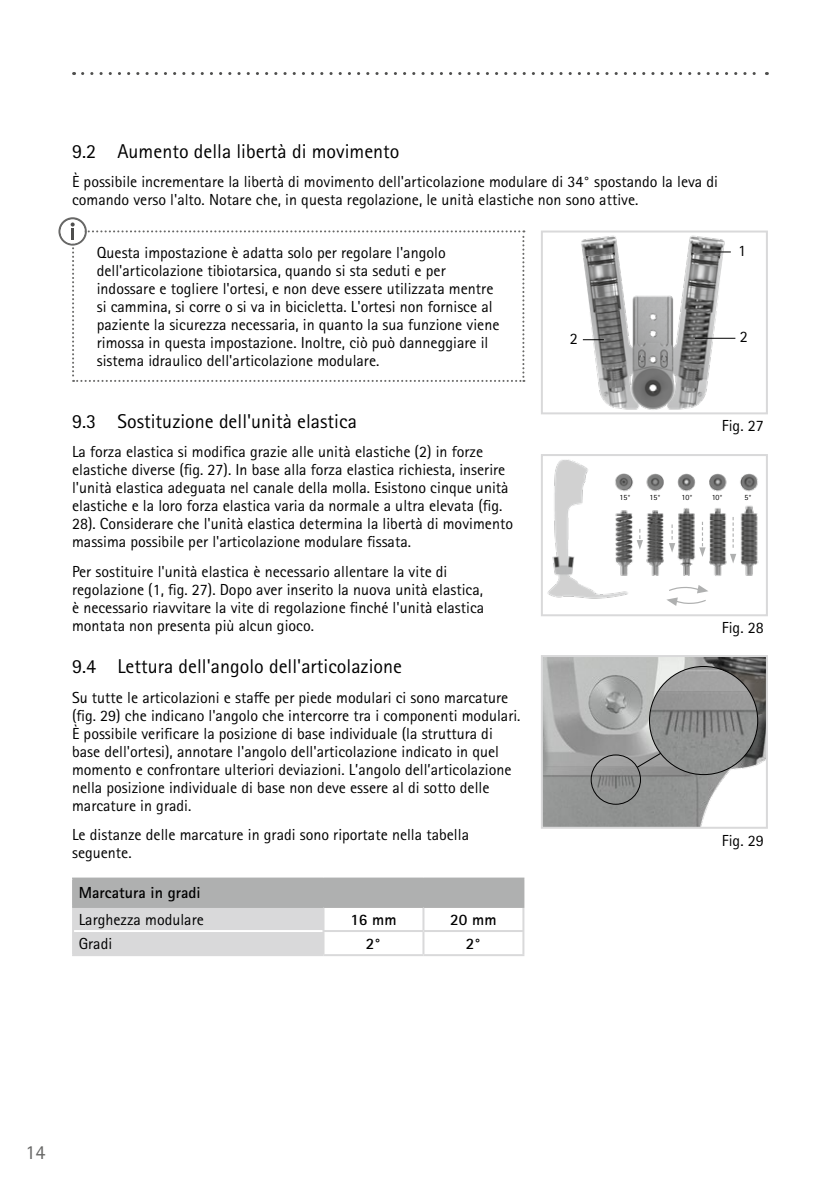
<style>
.page{position:relative;width:840px;height:1191px;background:#fff}
.page>*{position:absolute;margin:0;border:0;box-sizing:border-box;transform-origin:0 0}
.t1{font:20px "Rotis Sans Serif Pro";color:#000}
.t2{font:20px "Rotis Sans Serif Pro";color:#686867}
.t3{font:16px/18px "Rotis Sans Serif Pro";color:#000}
.t4{font:700 16px "Rotis Sans Serif Pro";color:#000}
.t5{font:8px "Rotis Sans Serif Pro";letter-spacing:-.02em;color:#000}
</style>
<div class="page">
<div style="left:73px;top:878px;width:450px;height:29px;background:#afb0b0"></div>
<div style="left:74px;top:908px;width:248px;height:46px;background:#d9d9da"></div>
<hr style="left:322px;top:930px;width:101px;height:2px;background:#d9d9da">
<hr style="left:423px;top:930px;width:101px;height:2px;background:#d9d9da">
<hr style="left:72px;top:908px;width:2px;height:23px;background:#d9d9da">
<hr style="left:522px;top:908px;width:2px;height:22px;background:#d9d9da">
<hr style="left:72px;top:931px;width:2px;height:23px;background:#d9d9da">
<hr style="left:522px;top:932px;width:2px;height:22px;background:#d9d9da">
<hr style="left:72px;top:954px;width:251px;height:2px;background:#d9d9da">
<hr style="left:323px;top:954px;width:100px;height:2px;background:#d9d9da">
<hr style="left:423px;top:954px;width:101px;height:2px;background:#d9d9da">
<hr style="left:74px;top:930px;width:248px;height:2px;background:#fff">
<hr style="left:72px;top:877px;width:251px;height:2px;background:#afb0b0">
<hr style="left:72px;top:879px;width:2px;height:27px;background:#afb0b0">
<hr style="left:323px;top:877px;width:100px;height:2px;background:#afb0b0">
<hr style="left:423px;top:877px;width:101px;height:2px;background:#afb0b0">
<hr style="left:72px;top:906px;width:251px;height:2px;background:#afb0b0">
<hr style="left:323px;top:906px;width:100px;height:2px;background:#afb0b0">
<hr style="left:423px;top:906px;width:101px;height:2px;background:#afb0b0">
<hr style="left:322px;top:908px;width:2px;height:22px;background:#d9d9da">
<hr style="left:422px;top:908px;width:2px;height:22px;background:#d9d9da">
<hr style="left:322px;top:932px;width:2px;height:22px;background:#d9d9da">
<hr style="left:422px;top:932px;width:2px;height:22px;background:#d9d9da">
<hr style="left:522px;top:879px;width:2px;height:27px;background:#afb0b0">
<svg style="left:58px;top:217px;width:466px;height:165px"></svg>
<svg style="left:82px;top:72px;width:685px;height:3px"></svg>
<img style="left:581px;top:235px;width:155px;height:175px">
<div style="left:540px;top:230px;width:227px;height:184px;border:2px solid #d9d9da"></div>
<svg style="left:702px;top:251px;width:28px;height:1px"></svg>
<hr style="left:694px;top:338px;width:41px;height:1px;background:#000">
<svg style="left:582px;top:339px;width:21px;height:1px"></svg>
<div style="left:540px;top:454px;width:227px;height:162px;border:2px solid #d9d9da"></div>
<svg style="left:666px;top:585px;width:42px;height:21px"></svg>
<img style="left:547px;top:459px;width:81px;height:140px">
<img style="left:609px;top:454px;width:153px;height:131px">
<svg style="left:636px;top:529px;width:6px;height:20px"></svg>
<svg style="left:668px;top:524px;width:7px;height:28px"></svg>
<svg style="left:699px;top:522px;width:6px;height:35px"></svg>
<svg style="left:729px;top:554px;width:6px;height:9px"></svg>
<svg style="left:732px;top:517px;width:1px;height:31px"></svg>
<div style="left:614px;top:495px;width:141px;height:8px;background:#fff"></div>
<img style="left:543px;top:658px;width:221px;height:167px">
<div style="left:540px;top:655px;width:227px;height:173px;border:2px solid #d9d9da"></div>
<div style="left:590px;top:754px;width:50px;height:50px;border:1px solid #000;border-radius:50%"></div>
<img style="left:649px;top:666px;width:108px;height:108px;border-radius:54px">
<svg style="left:635px;top:752px;width:27px;height:16px"></svg>
<p class="t1" style="left:72px;top:139px;width:329px">9.2 Aumento della libertà di movimento</p>
<p class="t3" style="left:72px;top:173px;width:647px">È possibile incrementare la libertà di movimento dell'articolazione modulare di 34° spostando la leva di comando verso l'alto. Notare che, in questa regolazione, le unità elastiche non sono attive.</p>
<p class="t3" style="left:97px;top:243px;width:404px">Questa impostazione è adatta solo per regolare l'angolo dell'articolazione tibiotarsica, quando si sta seduti e per indossare e togliere l'ortesi, e non deve essere utilizzata mentre si cammina, si corre o si va in bicicletta. L'ortesi non fornisce al paziente la sicurezza necessaria, in quanto la sua funzione viene rimossa in questa impostazione. Inoltre, ciò può danneggiare il sistema idraulico dell'articolazione modulare.</p>
<p class="t1" style="left:72px;top:409px;width:286px">9.3 Sostituzione dell'unità elastica</p>
<p class="t3" style="left:72px;top:443px;width:442px">La forza elastica si modifica grazie alle unità elastiche (2) in forze elastiche diverse (fig. 27). In base alla forza elastica richiesta, inserire l'unità elastica adeguata nel canale della molla. Esistono cinque unità elastiche e la loro forza elastica varia da normale a ultra elevata (fig.<br>28). Considerare che l'unità elastica determina la libertà di movimento massima possibile per l'articolazione modulare fissata.</p>
<p class="t3" style="left:72px;top:562px;width:413px">Per sostituire l'unità elastica è necessario allentare la vite di regolazione (1, fig. 27). Dopo aver inserito la nuova unità elastica, è necessario riavvitare la vite di regolazione finché l'unità elastica montata non presenta più alcun gioco.</p>
<p class="t1" style="left:72px;top:655px;width:331px">9.4 Lettura dell'angolo dell'articolazione</p>
<p class="t3" style="left:72px;top:688px;width:449px">Su tutte le articolazioni e staffe per piede modulari ci sono marcature (fig. 29) che indicano l'angolo che intercorre tra i componenti modulari.<br>È possibile verificare la posizione di base individuale (la struttura di base dell'ortesi), annotare l'angolo dell'articolazione indicato in quel momento e confrontare ulteriori deviazioni. L’angolo dell’articolazione nella posizione individuale di base non deve essere al di sotto delle marcature in gradi.</p>
<p class="t3" style="left:72px;top:826px;width:398px">Le distanze delle marcature in gradi sono riportate nella tabella seguente.</p>
<p class="t4" style="left:79px;top:882px;width:123px">Marcatura in gradi</p>
<p class="t3" style="left:79px;top:910px;width:126px">Larghezza modulare</p>
<p class="t4" style="left:350px;top:909px;width:48px">16 mm</p>
<p class="t4" style="left:450px;top:909px;width:48px">20 mm</p>
<p class="t3" style="left:79px;top:934px;width:35px">Gradi</p>
<p class="t4" style="left:366px;top:933px;width:16px">2°</p>
<p class="t4" style="left:465px;top:933px;width:16px">2°</p>
<p class="t3" style="left:737px;top:241px;width:9px">1</p>
<p class="t3" style="left:569px;top:329px;width:9px">2</p>
<p class="t3" style="left:739px;top:328px;width:9px">2</p>
<p class="t3" style="left:721px;top:417px;width:43px">Fig. 27</p>
<p class="t5" style="left:619px;top:493px;width:13px">15°</p>
<p class="t5" style="left:649px;top:493px;width:13px">15°</p>
<p class="t5" style="left:681px;top:493px;width:12px">10°</p>
<p class="t5" style="left:711px;top:493px;width:12px">10°</p>
<p class="t5" style="left:744px;top:493px;width:9px">5°</p>
<p class="t3" style="left:721px;top:619px;width:43px">Fig. 28</p>
<p class="t3" style="left:721px;top:831px;width:43px">Fig. 29</p>
<p class="t2" style="left:26px;top:1140px;width:22px">14</p>
</div>
